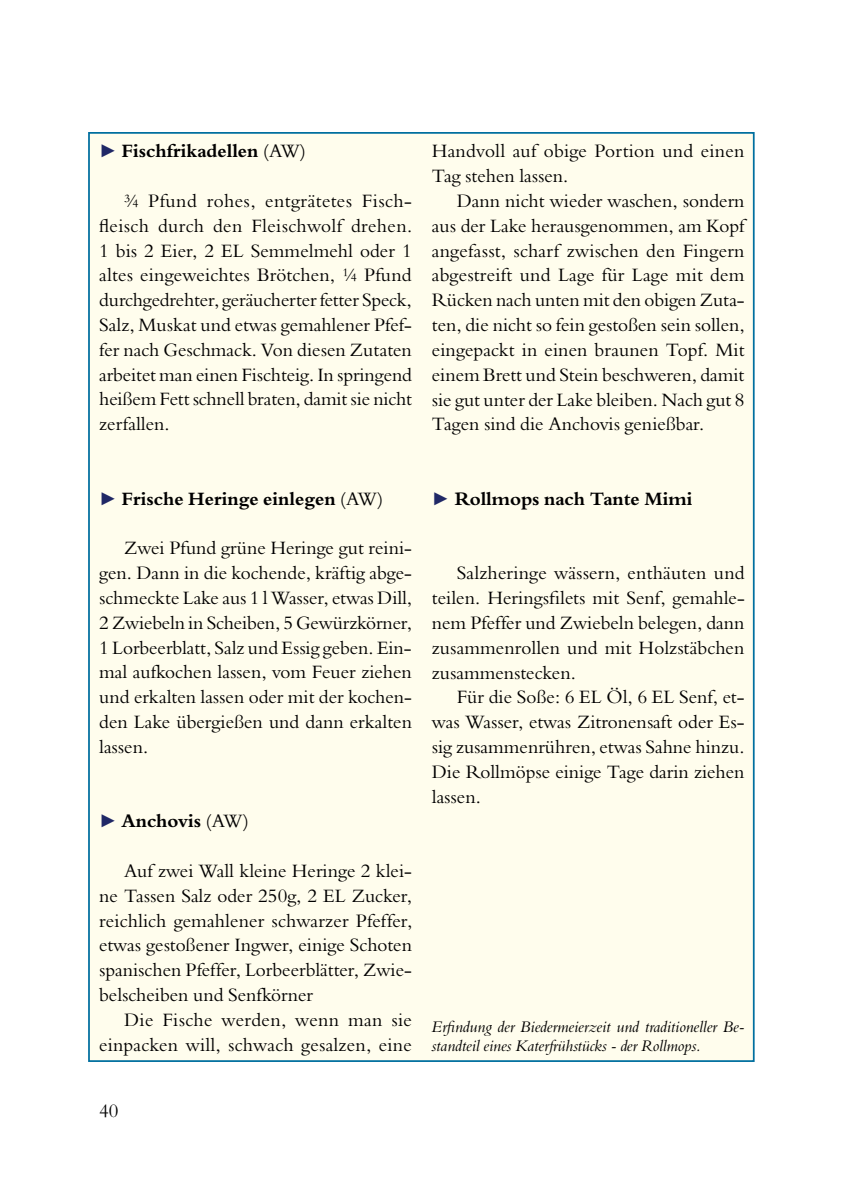
<style>
.page{position:relative;width:844px;height:1191px;background:#fff}
.page>*{position:absolute;margin:0;border:0;box-sizing:border-box;transform-origin:0 0}
.t1{font:18.38px/24.8px "Bemtus T";color:#000;text-align:justify}
.t2{font:700 18.38px "Bemtus T";color:#000}
.t3{font:italic 15.75px/18.9px "Bemtus T";color:#000}
.s1{font-family:"Monotype Corsiva";font-weight:400;color:#202866}
.s2{font-weight:400}
</style>
<div class="page">
<div style="left:88px;top:132px;width:666px;height:930px;background:#fffded;border:2px solid #006f9f"></div>
<p class="t2" style="left:99px;top:140px;width:208px"><span class="s1">►</span> Fischfrikadellen <span class="s2">(AW)</span></p>
<p class="t1" style="left:99px;top:188px;width:314px;text-indent:25px">¾ Pfund rohes, entgrätetes Fisch&shy;fleisch durch den Fleischwolf drehen.<br>1 bis 2 Eier, 2 EL Semmelmehl oder 1 altes eingeweichtes Brötchen, ¼ Pfund durchgedrehter, geräucherter fetter Speck, Salz, Muskat und etwas gemahlener Pfef&shy;fer nach Geschmack. Von diesen Zutaten arbeitet man einen Fischteig. In springend heißem Fett schnell braten, damit sie nicht zerfallen.</p>
<p class="t1" style="left:432px;top:139px;width:314px">Handvoll auf obige Portion und einen<br>Tag stehen lassen.</p>
<p class="t1" style="left:432px;top:188px;width:314px;text-indent:25px">Dann nicht wieder waschen, sondern aus der Lake herausgenommen, am Kopf angefasst, scharf zwischen den Fingern abgestreift und Lage für Lage mit dem Rücken nach unten mit den obigen Zuta&shy;ten, die nicht so fein gestoßen sein sollen, eingepackt in einen braunen Topf. Mit einem Brett und Stein beschweren, damit sie gut unter der Lake bleiben. Nach gut 8<br>Tagen sind die Anchovis genießbar.</p>
<p class="t2" style="left:99px;top:488px;width:285px"><span class="s1">►</span> Frische Heringe einlegen <span class="s2">(AW)</span></p>
<p class="t1" style="left:99px;top:536px;width:314px;text-indent:25px">Zwei Pfund grüne Heringe gut reini&shy;gen. Dann in die kochende, kräftig abge&shy;schmeckte Lake aus 1 l Wasser, etwas Dill, 2 Zwiebeln in Scheiben, 5 Gewürzkörner, 1 Lorbeerblatt, Salz und Essig geben. Ein&shy;mal aufkochen lassen, vom Feuer ziehen und erkalten lassen oder mit der kochen&shy;den Lake übergießen und dann erkalten lassen.</p>
<p class="t2" style="left:99px;top:810px;width:151px"><span class="s1">►</span> Anchovis <span class="s2">(AW)</span></p>
<p class="t1" style="left:99px;top:858px;width:314px;text-indent:25px">Auf zwei Wall kleine Heringe 2 klei&shy;ne Tassen Salz oder 250g, 2 EL Zucker, reichlich gemahlener schwarzer Pfeffer, etwas gestoßener Ingwer, einige Schoten spanischen Pfeffer, Lorbeerblätter, Zwie&shy;belscheiben und Senfkörner</p>
<p class="t1" style="left:99px;top:1007px;width:314px;text-align:right">Die Fische werden, wenn man sie einpacken will, schwach gesalzen, eine</p>
<p class="t1" style="left:99px;top:1099px;width:21px">40</p>
<p class="t2" style="left:432px;top:488px;width:262px"><span class="s1">►</span> Rollmops nach Tante Mimi</p>
<p class="t1" style="left:432px;top:561px;width:314px;text-indent:25px">Salzheringe wässern, enthäuten und teilen. Heringsfilets mit Senf, gemahle&shy;nem Pfeffer und Zwiebeln belegen, dann zusammenrollen und mit Holzstäbchen zusammenstecken.</p>
<p class="t1" style="left:432px;top:685px;width:314px;text-indent:25px">Für die Soße: 6 EL Öl, 6 EL Senf, et&shy;was Wasser, etwas Zitronensaft oder Es&shy;sig zusammenrühren, etwas Sahne hinzu.<br>Die Rollmöpse einige Tage darin ziehen lassen.</p>
<p class="t3" style="left:432px;top:1017px;width:314px">Erfindung der Biedermeierzeit und traditioneller Be&shy;standteil eines Katerfrühstücks - der Rollmops.</p>
</div>
